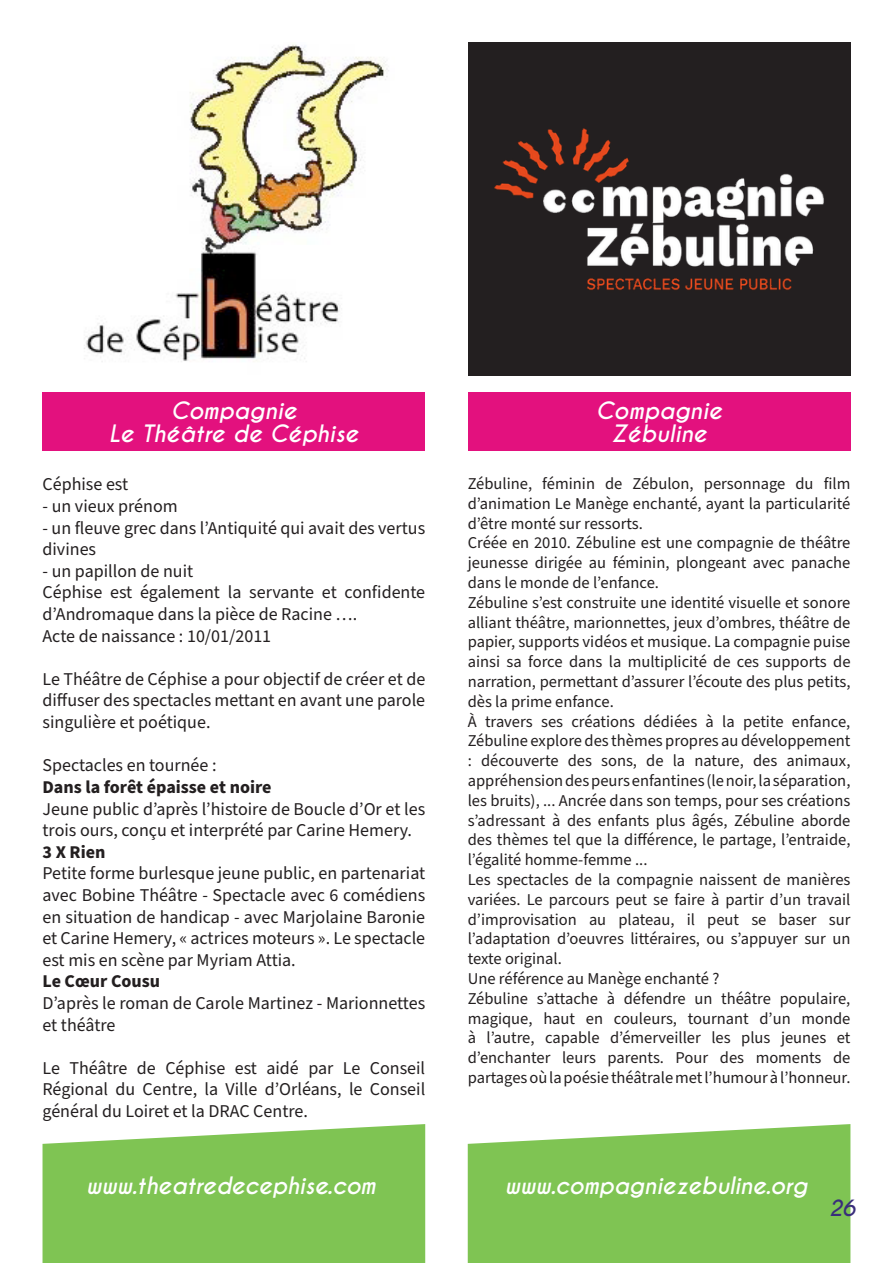
<style>
.page{position:relative;width:893px;height:1263px;background:#fff}
.page>*{position:absolute;margin:0;border:0;box-sizing:border-box;transform-origin:0 0}
.t1{font:italic 700 22.5px "Caviar Dreams";color:#fff}
.t2{font:italic 700 21px "Caviar Dreams";color:#392d7b}
.t3{font:18px/21.6px "Source Sans Pro";color:#231f20}
.t4{font:700 18px "Source Sans Pro";color:#231f20}
.t5{font:16.5px/19.8px "Source Sans Pro";color:#231f20;text-align:justify}
</style>
<div class="page">
<div style="left:43px;top:393px;width:382px;height:58px;background:#e3117e"></div>
<div style="left:468px;top:393px;width:382px;height:58px;background:#e3117e"></div>
<svg style="left:43px;top:1124px;width:382px;height:139px;background:#88c85f"></svg>
<svg style="left:468px;top:1124px;width:382px;height:139px;background:#88c85f"></svg>
<img style="left:84px;top:44px;width:305px;height:318px">
<div style="left:468px;top:43px;width:382px;height:333px;background:#231f20"></div>
<img style="left:494px;top:128px;width:330px;height:162px">
<p class="t1" style="left:171px;top:397px;width:128px">Compagnie</p>
<p class="t1" style="left:109px;top:420px;width:251px">Le Théâtre de Céphise</p>
<p class="t3" style="left:43px;top:474px;width:87px">Céphise est</p>
<p class="t3" style="left:43px;top:496px;width:137px">- un vieux prénom</p>
<p class="t3" style="left:43px;top:517px;width:384px">- un fleuve grec dans l’Antiquité qui avait des vertus divines</p>
<p class="t3" style="left:43px;top:561px;width:152px">- un papillon de nuit</p>
<p class="t3" style="left:43px;top:582px;width:384px">Céphise est également la servante et confidente d’Andromaque dans la pièce de Racine ….</p>
<p class="t3" style="left:43px;top:625px;width:230px">Acte de naissance : 10/01/2011</p>
<p class="t3" style="left:43px;top:669px;width:384px;text-align:justify">Le Théâtre de Céphise a pour objectif de créer et de diffuser des spectacles mettant en avant une parole singulière et poétique.</p>
<p class="t3" style="left:43px;top:755px;width:176px">Spectacles en tournée :</p>
<p class="t4" style="left:43px;top:775px;width:231px">Dans la forêt épaisse et noire</p>
<p class="t3" style="left:43px;top:798px;width:384px">Jeune public d’après l’histoire de Boucle d’Or et les trois ours, conçu et interprété par Carine Hemery.</p>
<p class="t4" style="left:43px;top:839px;width:64px">3 X Rien</p>
<p class="t3" style="left:43px;top:863px;width:384px;text-align:justify">Petite forme burlesque jeune public, en partenariat avec Bobine Théâtre - Spectacle avec 6 comédiens en situation de handicap - avec Marjolaine Baronie et Carine Hemery, « actrices moteurs ». Le spectacle est mis en scène par Myriam Attia.</p>
<p class="t4" style="left:43px;top:969px;width:119px">Le Cœur Cousu</p>
<p class="t3" style="left:43px;top:993px;width:384px">D’après le roman de Carole Martinez - Marionnettes et théâtre</p>
<p class="t3" style="left:43px;top:1057px;width:384px;text-align:justify">Le Théâtre de Céphise est aidé par Le Conseil Régional du Centre, la Ville d’Orléans, le Conseil général du Loiret et la DRAC Centre.</p>
<p class="t1" style="left:596px;top:397px;width:128px">Compagnie</p>
<p class="t1" style="left:611px;top:420px;width:97px">Zébuline</p>
<p class="t5" style="left:468px;top:474px;width:384px">Zébuline, féminin de Zébulon, personnage du film d’animation Le Manège enchanté, ayant la particularité d’être monté sur ressorts.</p>
<p class="t5" style="left:468px;top:533px;width:384px">Créée en 2010. Zébuline est une compagnie de théâtre jeunesse dirigée au féminin, plongeant avec panache dans le monde de l’enfance.</p>
<p class="t5" style="left:468px;top:593px;width:384px">Zébuline s’est construite une identité visuelle et sonore alliant théâtre, marionnettes, jeux d’ombres, théâtre de papier, supports vidéos et musique. La compagnie puise ainsi sa force dans la multiplicité de ces supports de narration, permettant d’assurer l’écoute des plus petits, dès la prime enfance.</p>
<p class="t5" style="left:468px;top:712px;width:384px">À travers ses créations dédiées à la petite enfance, Zébuline explore des thèmes propres au développement : découverte des sons, de la nature, des animaux, appréhension des peurs enfantines (le noir, la séparation, les bruits), ... Ancrée dans son temps, pour ses créations s’adressant à des enfants plus âgés, Zébuline aborde des thèmes tel que la différence, le partage, l’entraide, l’égalité homme-femme ...</p>
<p class="t5" style="left:468px;top:870px;width:384px">Les spectacles de la compagnie naissent de manières variées. Le parcours peut se faire à partir d’un travail d’improvisation au plateau, il peut se baser sur l’adaptation d’oeuvres littéraires, ou s’appuyer sur un texte original.</p>
<p class="t5" style="left:468px;top:969px;width:253px">Une référence au Manège enchanté ?</p>
<p class="t5" style="left:468px;top:989px;width:384px">Zébuline s’attache à défendre un théâtre populaire, magique, haut en couleurs, tournant d’un monde à l’autre, capable d’émerveiller les plus jeunes et d’enchanter leurs parents. Pour des moments de partages où la poésie théâtrale met l’humour à l’honneur.</p>
<p class="t1" style="left:86px;top:1172px;width:291px">www.theatredecephise.com</p>
<p class="t1" style="left:505px;top:1172px;width:304px">www.compagniezebuline.org</p>
<p class="t2" style="left:829px;top:1195px;width:28px">26</p>
</div>
